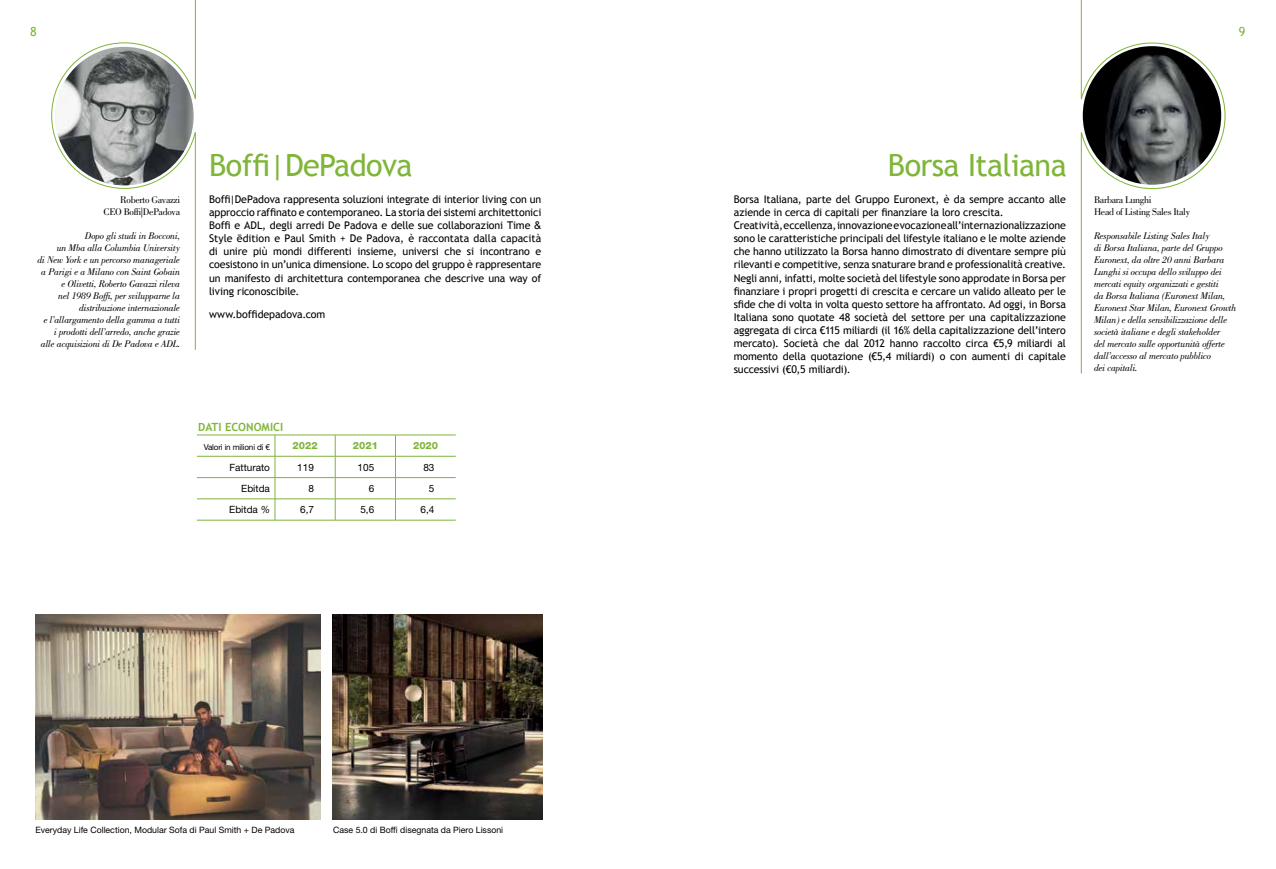
<style>
.page{position:relative;width:1276px;height:869px;background:#fff}
.page>*{position:absolute;margin:0;border:0;box-sizing:border-box;transform-origin:0 0}
.t1{font:30.62px "Trebuchet MS";letter-spacing:-.02em;color:#7fb539}
.t2{font:12.5px "Trebuchet MS";color:#7fb539}
.t3{font:700 11.25px "Trebuchet MS";color:#7fb539}
.t4{font:10.62px/13.1px "Trebuchet MS";letter-spacing:-.01em;color:#000;text-align:justify}
.t5{font:italic 10px/12px "Bodoni Std";letter-spacing:-.02em;color:#000}
.t6{font:10px/12px "Bodoni Std";letter-spacing:-.03em;color:#000}
.t7{font:10px "Helvetica Neue LT Std";color:#000}
.t8{font:800 10px "Helvetica Neue LT Std";color:#7fb539}
.t9{font:8.75px "Helvetica Neue LT Std";color:#000}
.t10{font:8.12px "Helvetica Neue LT Std";letter-spacing:-.02em;color:#000}
.s1{font-family:"Arial"}
.s2{font-style:italic}
</style>
<div class="page">
<svg style="left:51px;top:42px;width:145px;height:147px"></svg>
<hr style="left:195px;top:132px;width:1px;height:217px;background:#7fb539">
<hr style="left:195px;top:0;width:1px;height:98px;background:#7fb539">
<img style="left:55px;top:47px;width:139px;height:138px;border-radius:69px">
<svg style="left:1080px;top:42px;width:146px;height:147px"></svg>
<hr style="left:1081px;top:0;width:1px;height:98px;background:#7fb539">
<img style="left:1082px;top:46px;width:139px;height:138px;border-radius:69px">
<hr style="left:1081px;top:132px;width:1px;height:241px;background:#7fb539">
<hr style="left:197px;top:434px;width:78px;height:1px;background:#7fb539">
<hr style="left:275px;top:434px;width:60px;height:1px;background:#7fb539">
<hr style="left:335px;top:434px;width:60px;height:1px;background:#7fb539">
<hr style="left:395px;top:434px;width:61px;height:1px;background:#7fb539">
<hr style="left:197px;top:456px;width:78px;height:1px;background:#7fb539">
<hr style="left:275px;top:456px;width:60px;height:1px;background:#7fb539">
<hr style="left:335px;top:456px;width:60px;height:1px;background:#7fb539">
<hr style="left:395px;top:456px;width:61px;height:1px;background:#7fb539">
<hr style="left:197px;top:477px;width:78px;height:1px;background:#7fb539">
<hr style="left:197px;top:498px;width:78px;height:1px;background:#7fb539">
<hr style="left:197px;top:519px;width:78px;height:1px;background:#7fb539">
<svg style="left:275px;top:435px;width:1px;height:84px"></svg>
<hr style="left:275px;top:477px;width:60px;height:1px;background:#7fb539">
<hr style="left:275px;top:498px;width:60px;height:1px;background:#7fb539">
<hr style="left:275px;top:519px;width:60px;height:1px;background:#7fb539">
<svg style="left:335px;top:435px;width:1px;height:84px"></svg>
<hr style="left:335px;top:477px;width:60px;height:1px;background:#7fb539">
<hr style="left:335px;top:498px;width:60px;height:1px;background:#7fb539">
<hr style="left:335px;top:519px;width:60px;height:1px;background:#7fb539">
<svg style="left:395px;top:435px;width:1px;height:84px"></svg>
<hr style="left:395px;top:477px;width:61px;height:1px;background:#7fb539">
<hr style="left:395px;top:498px;width:61px;height:1px;background:#7fb539">
<hr style="left:395px;top:519px;width:61px;height:1px;background:#7fb539">
<img style="left:35px;top:614px;width:285px;height:205px">
<img style="left:332px;top:614px;width:210px;height:205px">
<p class="t2" style="left:30px;top:24px;width:8px">8</p>
<p class="t2" style="left:1239px;top:24px;width:8px">9</p>
<p class="t6" style="left:104px;top:194px;width:78px;text-align:right">Roberto Gavazzi<br>CEO Boffi|DePadova</p>
<p class="t5" style="left:37px;top:230px;width:144px;text-align:right">Dopo gli studi in Bocconi,<br>un Mba alla Columbia University<br>di New York e un percorso manageriale a Parigi e a Milano con Saint Gobain e Olivetti, Roberto Gavazzi rileva<br>nel 1989 Boffi, per svilupparne la distribuzione internazionale<br>e l’allargamento della gamma a tutti<br>i prodotti dell’arredo, anche grazie<br>alle acquisizioni di De Padova e ADL.</p>
<h1 class="t1" style="left:209px;top:147px;width:205px">Boffi|DePadova</h1>
<p class="t4" style="left:209px;top:192px;width:334px">Boffi|DePadova rappresenta soluzioni integrate di interior living con un approccio raffinato e contemporaneo. La storia dei sistemi architettonici Boffi e ADL, degli arredi De Padova e delle sue collaborazioni Time <span class="s1">&amp; </span>Style ēdition e Paul Smith + De Padova, è raccontata dalla capacità di unire più mondi differenti insieme, universi che si incontrano e coesistono in un’unica dimensione. Lo scopo del gruppo è rappresentare un manifesto di architettura contemporanea che descrive una way of living riconoscibile.</p>
<p class="t4" style="left:209px;top:308px;width:118px">www.boffidepadova.com</p>
<p class="t3" style="left:198px;top:420px;width:86px">DATI ECONOMICI</p>
<p class="t10" style="left:204px;top:441px;width:68px">Valori in milioni di €</p>
<p class="t8" style="left:292px;top:439px;width:27px">2022</p>
<p class="t8" style="left:353px;top:439px;width:27px">2021</p>
<p class="t8" style="left:413px;top:439px;width:27px">2020</p>
<p class="t7" style="left:229px;top:461px;width:42px">Fatturato</p>
<p class="t7" style="left:297px;top:461px;width:18px">119</p>
<p class="t7" style="left:357px;top:461px;width:18px">105</p>
<p class="t7" style="left:423px;top:461px;width:13px">83</p>
<p class="t7" style="left:241px;top:482px;width:30px">Ebitda</p>
<p class="t7" style="left:308px;top:482px;width:7px">8</p>
<p class="t7" style="left:369px;top:482px;width:7px">6</p>
<p class="t7" style="left:429px;top:482px;width:7px">5</p>
<p class="t7" style="left:229px;top:503px;width:42px">Ebitda <span class="s2">%</span></p>
<p class="t7" style="left:300px;top:503px;width:15px">6,7</p>
<p class="t7" style="left:360px;top:503px;width:15px">5,6</p>
<p class="t7" style="left:420px;top:503px;width:15px">6,4</p>
<p class="t9" style="left:35px;top:824px;width:261px">Everyday Life Collection, Modular Sofa di Paul Smith + De Padova</p>
<p class="t9" style="left:333px;top:824px;width:172px">Case 5.0 di Boffi disegnata da Piero Lissoni</p>
<h1 class="t1" style="left:888px;top:147px;width:180px">Borsa Italiana</h1>
<p class="t4" style="left:733px;top:192px;width:334px;text-align:left">Borsa Italiana, parte del Gruppo Euronext, è da sempre accanto alle aziende in cerca di capitali per finanziare la loro crescita.<br>Creatività, eccellenza, innovazione e vocazione all’internazionalizzazione sono le caratteristiche principali del lifestyle italiano e le molte aziende che hanno utilizzato la Borsa hanno dimostrato di diventare sempre più rilevanti e competitive, senza snaturare brand e professionalità creative.<br>Negli anni, infatti, molte società del lifestyle sono approdate in Borsa per finanziare i propri progetti di crescita e cercare un valido alleato per le sfide che di volta in volta questo settore ha affrontato. Ad oggi, in Borsa Italiana sono quotate 48 società del settore per una capitalizzazione aggregata di circa €115 miliardi (il 16% della capitalizzazione dell’intero mercato). Società che dal 2012 hanno raccolto circa €5,9 miliardi al momento della quotazione (€5,4 miliardi) o con aumenti di capitale successivi (€0,5 miliardi).</p>
<p class="t6" style="left:1094px;top:194px;width:98px">Barbara Lunghi<br>Head of Listing Sales Italy</p>
<p class="t5" style="left:1094px;top:230px;width:144px">Responsabile Listing Sales Italy<br>di Borsa Italiana, parte del Gruppo Euronext, da oltre 20 anni Barbara Lunghi si occupa dello sviluppo dei mercati equity organizzati e gestiti<br>da Borsa Italiana (Euronext Milan, Euronext Star Milan, Euronext Growth Milan) e della sensibilizzazione delle società italiane e degli stakeholder<br>del mercato sulle opportunità offerte dall’accesso al mercato pubblico<br>dei capitali.</p>
</div>
